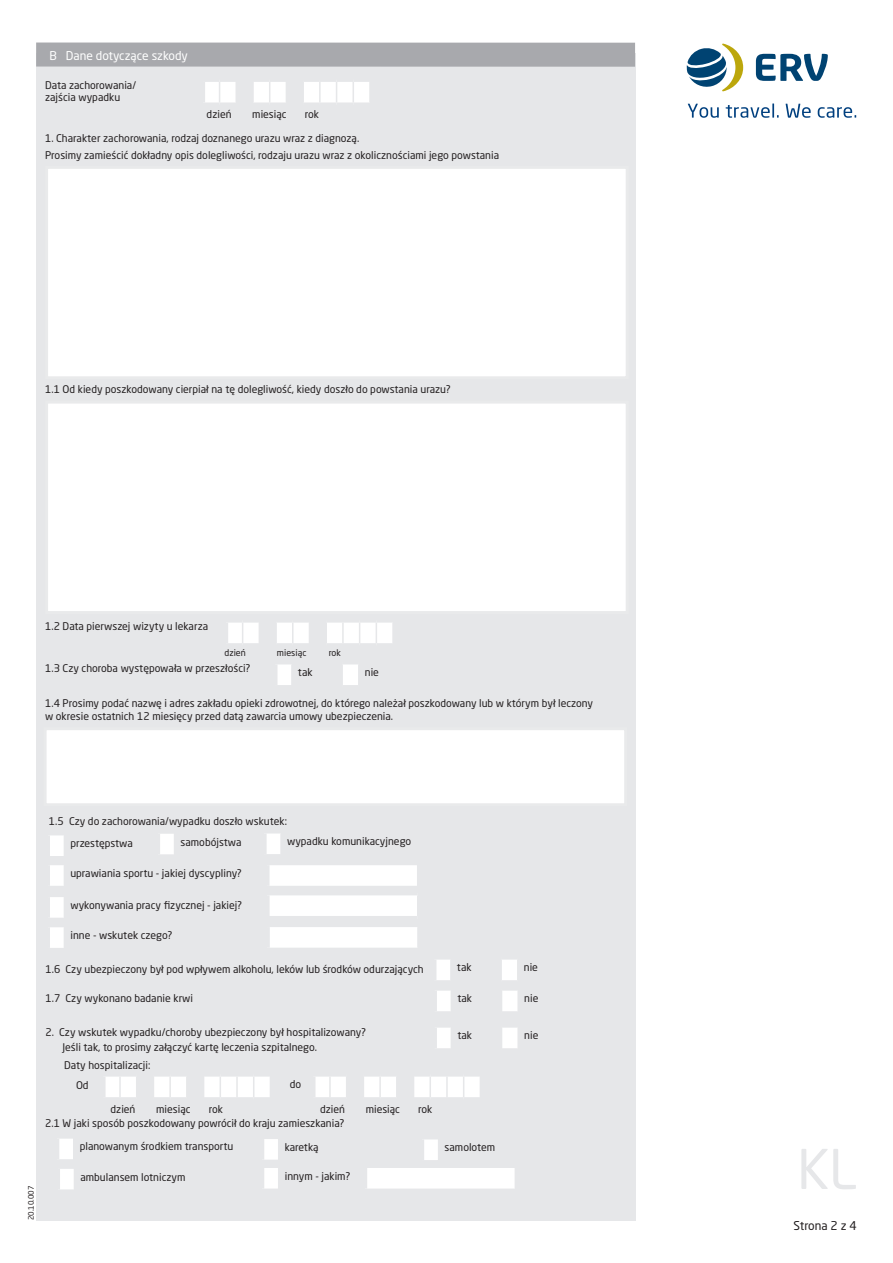
<style>
.page{position:relative;width:893px;height:1263px;background:#fff}
.page>*{position:absolute;margin:0;border:0;box-sizing:border-box;transform-origin:0 0}
.t1{font:54px "Neo Sans Pro";color:#e6e7e9}
.t2{font:12px "Neo Sans Pro";color:#fff}
.t3{font:12px "Neo Sans Pro";color:#231f20}
.t4{font:10.5px/12.6px "Neo Sans Pro";color:#231f20}
.t5{font:9px "Neo Sans Pro";color:#231f20}
.t6{font:7.5px "Neo Sans Pro";color:#231f20}
</style>
<div class="page">
<svg style="left:688px;top:104px;width:31px;height:14px"></svg>
<svg style="left:726px;top:104px;width:53px;height:14px"></svg>
<svg style="left:786px;top:104px;width:25px;height:14px"></svg>
<svg style="left:818px;top:107px;width:38px;height:11px"></svg>
<svg style="left:756px;top:54px;width:72px;height:27px"></svg>
<svg style="left:687px;top:44px;width:56px;height:48px"></svg>
<div style="left:36px;top:53px;width:599px;height:1167px;background:#e6e7e9"></div>
<div style="left:45px;top:166px;width:584px;height:213px;background:#fff;border:3px solid #e9eaeb"></div>
<div style="left:36px;top:43px;width:599px;height:24px;background:#a8a9ad"></div>
<svg style="left:205px;top:82px;width:164px;height:21px"></svg>
<svg style="left:277px;top:664px;width:81px;height:21px"></svg>
<div style="left:44px;top:727px;width:583px;height:79px;background:#fff;border:3px solid #e9eaeb"></div>
<div style="left:48px;top:895px;width:16px;height:25px;background:#fff"></div>
<div style="left:45px;top:892px;width:19px;height:5px;background:#e6e7e9"></div>
<div style="left:45px;top:897px;width:5px;height:21px;background:#e6e7e9"></div>
<hr style="left:45px;top:918px;width:19px;height:4px;background:#e6e7e9">
<div style="left:268px;top:925px;width:150px;height:25px;background:#fff"></div>
<div style="left:265px;top:922px;width:153px;height:5px;background:#e6e7e9"></div>
<div style="left:265px;top:927px;width:5px;height:21px;background:#e6e7e9"></div>
<hr style="left:265px;top:948px;width:153px;height:4px;background:#e6e7e9">
<hr style="left:417px;top:927px;width:2px;height:21px;background:#e6e7e9">
<div style="left:48px;top:863px;width:16px;height:25px;background:#fff"></div>
<hr style="left:45px;top:861px;width:19px;height:4px;background:#e6e7e9">
<div style="left:45px;top:865px;width:5px;height:21px;background:#e6e7e9"></div>
<hr style="left:45px;top:886px;width:19px;height:4px;background:#e6e7e9">
<div style="left:267px;top:863px;width:151px;height:25px;background:#fff"></div>
<hr style="left:265px;top:861px;width:153px;height:4px;background:#e6e7e9">
<div style="left:265px;top:865px;width:5px;height:21px;background:#e6e7e9"></div>
<hr style="left:265px;top:886px;width:153px;height:4px;background:#e6e7e9">
<svg style="left:417px;top:865px;width:1px;height:21px"></svg>
<div style="left:264px;top:831px;width:17px;height:25px;background:#fff"></div>
<hr style="left:262px;top:829px;width:19px;height:4px;background:#e6e7e9">
<div style="left:262px;top:833px;width:5px;height:21px;background:#e6e7e9"></div>
<div style="left:262px;top:854px;width:19px;height:5px;background:#e6e7e9"></div>
<hr style="left:280px;top:833px;width:2px;height:21px;background:#e6e7e9">
<div style="left:48px;top:925px;width:16px;height:25px;background:#fff"></div>
<hr style="left:45px;top:923px;width:19px;height:4px;background:#e6e7e9">
<div style="left:45px;top:927px;width:5px;height:21px;background:#e6e7e9"></div>
<hr style="left:45px;top:948px;width:19px;height:4px;background:#e6e7e9">
<div style="left:267px;top:893px;width:151px;height:25px;background:#fff"></div>
<hr style="left:265px;top:891px;width:153px;height:4px;background:#e6e7e9">
<div style="left:265px;top:895px;width:5px;height:21px;background:#e6e7e9"></div>
<hr style="left:265px;top:916px;width:153px;height:4px;background:#e6e7e9">
<svg style="left:417px;top:895px;width:1px;height:21px"></svg>
<div style="left:48px;top:833px;width:16px;height:25px;background:#fff"></div>
<hr style="left:45px;top:831px;width:19px;height:4px;background:#e6e7e9">
<div style="left:45px;top:835px;width:5px;height:21px;background:#e6e7e9"></div>
<hr style="left:45px;top:856px;width:19px;height:4px;background:#e6e7e9">
<div style="left:158px;top:831px;width:17px;height:25px;background:#fff"></div>
<div style="left:156px;top:829px;width:19px;height:5px;background:#e6e7e9"></div>
<hr style="left:156px;top:834px;width:4px;height:20px;background:#e6e7e9">
<div style="left:156px;top:854px;width:19px;height:5px;background:#e6e7e9"></div>
<svg style="left:174px;top:834px;width:1px;height:20px"></svg>
<svg style="left:436px;top:960px;width:81px;height:51px"></svg>
<div style="left:45px;top:401px;width:584px;height:213px;background:#fff;border:3px solid #e9eaeb"></div>
<svg style="left:105px;top:1077px;width:165px;height:20px"></svg>
<svg style="left:315px;top:1077px;width:165px;height:20px"></svg>
<svg style="left:437px;top:1028px;width:81px;height:20px"></svg>
<div style="left:58px;top:1166px;width:16px;height:26px;background:#fff"></div>
<div style="left:56px;top:1164px;width:18px;height:5px;background:#e6e7e9"></div>
<hr style="left:56px;top:1169px;width:4px;height:20px;background:#e6e7e9">
<div style="left:56px;top:1189px;width:18px;height:5px;background:#e6e7e9"></div>
<div style="left:262px;top:1137px;width:17px;height:25px;background:#fff"></div>
<div style="left:260px;top:1134px;width:19px;height:5px;background:#e6e7e9"></div>
<hr style="left:260px;top:1139px;width:4px;height:21px;background:#e6e7e9">
<hr style="left:260px;top:1160px;width:19px;height:4px;background:#e6e7e9">
<svg style="left:278px;top:1139px;width:1px;height:21px"></svg>
<div style="left:57px;top:1136px;width:17px;height:25px;background:#fff"></div>
<div style="left:55px;top:1134px;width:19px;height:5px;background:#e6e7e9"></div>
<hr style="left:55px;top:1139px;width:4px;height:20px;background:#e6e7e9">
<div style="left:55px;top:1159px;width:19px;height:5px;background:#e6e7e9"></div>
<hr style="left:73px;top:1139px;width:2px;height:20px;background:#e6e7e9">
<div style="left:422px;top:1137px;width:17px;height:25px;background:#fff"></div>
<hr style="left:420px;top:1135px;width:19px;height:4px;background:#e6e7e9">
<hr style="left:420px;top:1139px;width:4px;height:21px;background:#e6e7e9">
<hr style="left:420px;top:1160px;width:19px;height:4px;background:#e6e7e9">
<svg style="left:438px;top:1139px;width:1px;height:21px"></svg>
<div style="left:262px;top:1166px;width:17px;height:25px;background:#fff"></div>
<div style="left:260px;top:1163px;width:19px;height:5px;background:#e6e7e9"></div>
<hr style="left:260px;top:1168px;width:4px;height:20px;background:#e6e7e9">
<div style="left:260px;top:1188px;width:19px;height:5px;background:#e6e7e9"></div>
<svg style="left:278px;top:1168px;width:1px;height:20px"></svg>
<div style="left:365px;top:1166px;width:150px;height:25px;background:#fff"></div>
<div style="left:363px;top:1163px;width:152px;height:5px;background:#e6e7e9"></div>
<hr style="left:363px;top:1168px;width:4px;height:20px;background:#e6e7e9">
<div style="left:363px;top:1188px;width:152px;height:5px;background:#e6e7e9"></div>
<svg style="left:228px;top:623px;width:164px;height:20px"></svg>
<p class="t2" style="left:50px;top:48px;width:140px">B Dane dotyczące szkody</p>
<p class="t4" style="left:45px;top:79px;width:93px">Data zachorowania/ zajścia wypadku</p>
<p class="t4" style="left:207px;top:108px;width:26px">dzień</p>
<p class="t4" style="left:252px;top:108px;width:36px">miesiąc</p>
<p class="t4" style="left:305px;top:108px;width:16px">rok</p>
<p class="t4" style="left:45px;top:130px;width:456px;line-height:16.8px">1. Charakter zachorowania, rodzaj doznanego urazu wraz z diagnozą.<br>Prosimy zamieścić dokładny opis dolegliwości, rodzaju urazu wraz z okolicznościami jego powstania</p>
<p class="t4" style="left:45px;top:383px;width:407px">1.1 Od kiedy poszkodowany cierpiał na tę dolegliwość, kiedy doszło do powstania urazu?</p>
<p class="t4" style="left:45px;top:619px;width:165px">1.2 Data pierwszej wizyty u lekarza</p>
<p class="t5" style="left:225px;top:648px;width:23px">dzień</p>
<p class="t5" style="left:277px;top:648px;width:31px">miesiąc</p>
<p class="t5" style="left:329px;top:648px;width:14px">rok</p>
<p class="t4" style="left:45px;top:662px;width:207px">1.3 Czy choroba występowała w przeszłości?</p>
<p class="t4" style="left:298px;top:666px;width:16px">tak</p>
<p class="t4" style="left:365px;top:666px;width:16px">nie</p>
<p class="t4" style="left:45px;top:697px;width:549px">1.4 Prosimy podać nazwę i adres zakładu opieki zdrowotnej, do którego należał poszkodowany lub w którym był leczony w okresie ostatnich 12 miesięcy przed datą zawarcia umowy ubezpieczenia.</p>
<p class="t6" style="left:26px;top:1220px;width:36px;rotate:-90deg">20.10.007</p>
<p class="t4" style="left:49px;top:814px;width:240px">1.5 Czy do zachorowania/wypadku doszło wskutek:</p>
<p class="t4" style="left:70px;top:837px;width:64px">przestępstwa</p>
<p class="t4" style="left:181px;top:835px;width:62px">samobójstwa</p>
<p class="t4" style="left:70px;top:867px;width:173px">uprawiania sportu - jakiej dyscypliny?</p>
<p class="t4" style="left:70px;top:898px;width:173px">wykonywania pracy fizycznej - jakiej?</p>
<p class="t4" style="left:70px;top:929px;width:104px">inne - wskutek czego?</p>
<p class="t4" style="left:287px;top:835px;width:126px">wypadku komunikacyjnego</p>
<p class="t4" style="left:45px;top:963px;width:380px">1.6 Czy ubezpieczony był pod wpływem alkoholu, leków lub środków odurzających</p>
<p class="t4" style="left:45px;top:992px;width:149px">1.7 Czy wykonano badanie krwi</p>
<p class="t4" style="left:45px;top:1026px;width:322px">2. Czy wskutek wypadku/choroby ubezpieczony był hospitalizowany?</p>
<p class="t4" style="left:62px;top:1040px;width:256px">Jeśli tak, to prosimy załączyć kartę leczenia szpitalnego.</p>
<p class="t4" style="left:64px;top:1058px;width:88px">Daty hospitalizacji:</p>
<p class="t4" style="left:76px;top:1078px;width:14px">Od</p>
<p class="t4" style="left:111px;top:1102px;width:26px">dzień</p>
<p class="t4" style="left:156px;top:1102px;width:36px">miesiąc</p>
<p class="t4" style="left:209px;top:1102px;width:16px">rok</p>
<p class="t4" style="left:290px;top:1077px;width:13px">do</p>
<p class="t4" style="left:320px;top:1102px;width:26px">dzień</p>
<p class="t4" style="left:366px;top:1102px;width:36px">miesiąc</p>
<p class="t4" style="left:418px;top:1102px;width:16px">rok</p>
<p class="t4" style="left:45px;top:1117px;width:301px">2.1 W jaki sposób poszkodowany powrócił do kraju zamieszkania?</p>
<p class="t4" style="left:457px;top:961px;width:16px">tak</p>
<p class="t4" style="left:524px;top:961px;width:16px">nie</p>
<p class="t4" style="left:457px;top:992px;width:16px">tak</p>
<p class="t4" style="left:524px;top:992px;width:16px">nie</p>
<p class="t4" style="left:457px;top:1029px;width:16px">tak</p>
<p class="t4" style="left:524px;top:1029px;width:16px">nie</p>
<p class="t4" style="left:80px;top:1140px;width:155px">planowanym środkiem transportu</p>
<p class="t4" style="left:285px;top:1140px;width:35px">karetką</p>
<p class="t4" style="left:445px;top:1141px;width:52px">samolotem</p>
<p class="t4" style="left:285px;top:1169px;width:67px">innym - jakim?</p>
<p class="t4" style="left:80px;top:1170px;width:107px">ambulansem lotniczym</p>
<h1 class="t1" style="left:797px;top:1136px;width:61px">KL</h1>
<p class="t3" style="left:794px;top:1218px;width:65px">Strona 2 z 4</p>
</div>
